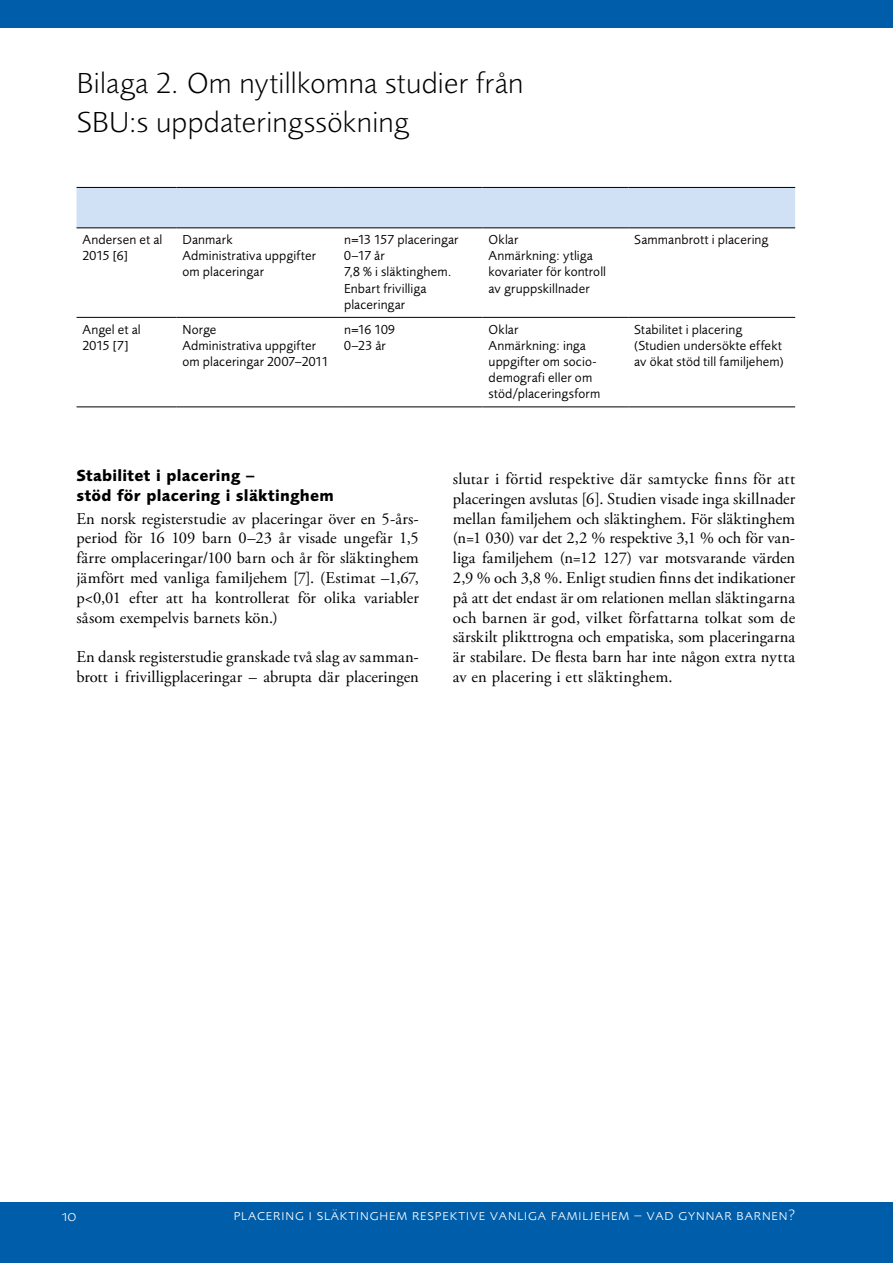
<style>
.page{position:relative;width:893px;height:1263px;background:#fff}
.page>*{position:absolute;margin:0;border:0;box-sizing:border-box;transform-origin:0 0}
.Kapitelrubrik{font:300 30px/39.6px "Foundry Sans";color:#000}
.Brödtext{font:16.5px/19.8px "Adobe Garamond Pro";letter-spacing:.005em;color:#000;text-align:justify}
.Rubrik_1_i_brödtext{font:700 16.5px/19.8px "Foundry Sans";letter-spacing:.015em;color:#000}
.t1{font:300 15.45px "Foundry Sans Expert";letter-spacing:.03em;color:#fff}
.Tabelltext{font:13.5px/16.2px "Foundry Sans";letter-spacing:.01em;color:#000}
</style>
<div class="page">
<div style="left:0;top:0;width:893px;height:28px;background:#005da9"></div>
<div style="left:0;top:1202px;width:893px;height:61px;background:#005da9"></div>
<div style="left:77px;top:188px;width:718px;height:40px;background:#d1e1f5"></div>
<hr style="left:77px;top:317px;width:99px;height:1px;background:#000">
<hr style="left:176px;top:317px;width:162px;height:1px;background:#000">
<hr style="left:338px;top:317px;width:145px;height:1px;background:#000">
<hr style="left:483px;top:317px;width:145px;height:1px;background:#000">
<hr style="left:628px;top:317px;width:167px;height:1px;background:#000">
<hr style="left:77px;top:407px;width:99px;height:1px;background:#000">
<hr style="left:176px;top:407px;width:162px;height:1px;background:#000">
<hr style="left:338px;top:407px;width:145px;height:1px;background:#000">
<hr style="left:483px;top:407px;width:145px;height:1px;background:#000">
<hr style="left:628px;top:407px;width:167px;height:1px;background:#000">
<hr style="left:77px;top:187px;width:99px;height:1px;background:#000">
<hr style="left:176px;top:187px;width:162px;height:1px;background:#000">
<hr style="left:338px;top:187px;width:145px;height:1px;background:#000">
<hr style="left:483px;top:187px;width:145px;height:1px;background:#000">
<hr style="left:628px;top:187px;width:167px;height:1px;background:#000">
<hr style="left:77px;top:228px;width:99px;height:1px;background:#000">
<hr style="left:176px;top:228px;width:162px;height:1px;background:#000">
<hr style="left:338px;top:228px;width:145px;height:1px;background:#000">
<hr style="left:483px;top:228px;width:145px;height:1px;background:#000">
<hr style="left:628px;top:228px;width:167px;height:1px;background:#000">
<h1 class="Kapitelrubrik" style="left:77px;top:63px;width:448px">Bilaga 2. Om nytillkomna studier från<br>SBU:s uppdateringssökning</h1>
<p class="Tabelltext" style="left:82px;top:231px;width:81px">Andersen et al</p>
<p class="Tabelltext" style="left:82px;top:248px;width:47px">2015 [6]</p>
<p class="Tabelltext" style="left:82px;top:321px;width:60px">Angel et al</p>
<p class="Tabelltext" style="left:82px;top:337px;width:48px">2015 [7]</p>
<p class="Tabelltext" style="left:182px;top:231px;width:52px">Danmark</p>
<p class="Tabelltext" style="left:182px;top:248px;width:135px">Administrativa uppgifter om placeringar</p>
<p class="Tabelltext" style="left:182px;top:321px;width:36px">Norge</p>
<p class="Tabelltext" style="left:182px;top:337px;width:148px">Administrativa uppgifter om placeringar 2007–2011</p>
<p class="Tabelltext" style="left:344px;top:231px;width:116px">n=13 157 placeringar</p>
<p class="Tabelltext" style="left:344px;top:248px;width:42px">0–17 år</p>
<p class="Tabelltext" style="left:344px;top:264px;width:109px">7,8 % i släktinghem.</p>
<p class="Tabelltext" style="left:344px;top:280px;width:84px">Enbart frivilliga placeringar</p>
<p class="Tabelltext" style="left:344px;top:321px;width:52px">n=16 109</p>
<p class="Tabelltext" style="left:344px;top:337px;width:43px">0–23 år</p>
<p class="Tabelltext" style="left:489px;top:231px;width:31px">Oklar</p>
<p class="Tabelltext" style="left:489px;top:248px;width:119px">Anmärkning: ytliga kovariater för kontroll av gruppskillnader</p>
<p class="Tabelltext" style="left:489px;top:321px;width:31px">Oklar</p>
<p class="Tabelltext" style="left:489px;top:337px;width:113px">Anmärkning: inga uppgifter om socio&shy;demografi eller om stöd/placeringsform</p>
<p class="Tabelltext" style="left:634px;top:231px;width:136px">Sammanbrott i placering</p>
<p class="Tabelltext" style="left:634px;top:321px;width:110px">Stabilitet i placering</p>
<p class="Tabelltext" style="left:634px;top:337px;width:151px">(Studien undersökte effekt av ökat stöd till familjehem)</p>
<h2 class="Rubrik_1_i_brödtext" style="left:77px;top:465px;width:259px">Stabilitet i placering –<br>stöd för placering i släktinghem</h2>
<p class="Brödtext" style="left:77px;top:509px;width:344px">En norsk registerstudie av placeringar över en 5-års&shy;period för 16 109 barn 0–23 år visade ungefär 1,5 färre omplaceringar/100 barn och år för släktinghem jämfört med vanliga familjehem [7]. (Estimat –1,67, p&lt;0,01 efter att ha kontrollerat för olika variabler såsom exempelvis barnets kön.)</p>
<p class="Brödtext" style="left:77px;top:647px;width:344px">En dansk registerstudie granskade två slag av samman&shy;brott i frivilligplaceringar – abrupta där placeringen</p>
<p class="Brödtext" style="left:453px;top:469px;width:344px">slutar i förtid respektive där samtycke finns för att placeringen avslutas [6]. Studien visade inga skillnader mellan familjehem och släktinghem. För släktinghem (n=1 030) var det 2,2 % respektive 3,1 % och för van&shy;liga familjehem (n=12 127) var motsvarande värden 2,9 % och 3,8 %. Enligt studien finns det indikationer på att det endast är om relationen mellan släktingarna och barnen är god, vilket författarna tolkat som de särskilt plikttrogna och empatiska, som placeringarna är stabilare. De flesta barn har inte någon extra nytta av en placering i ett släktinghem.</p>
<p class="t1" style="left:62px;top:1206px;width:16px">10</p>
<p class="t1" style="left:233px;top:1206px;width:563px">placering i släktinghem respektive vanliga familjehem – vad gynnar barnen?</p>
</div>
